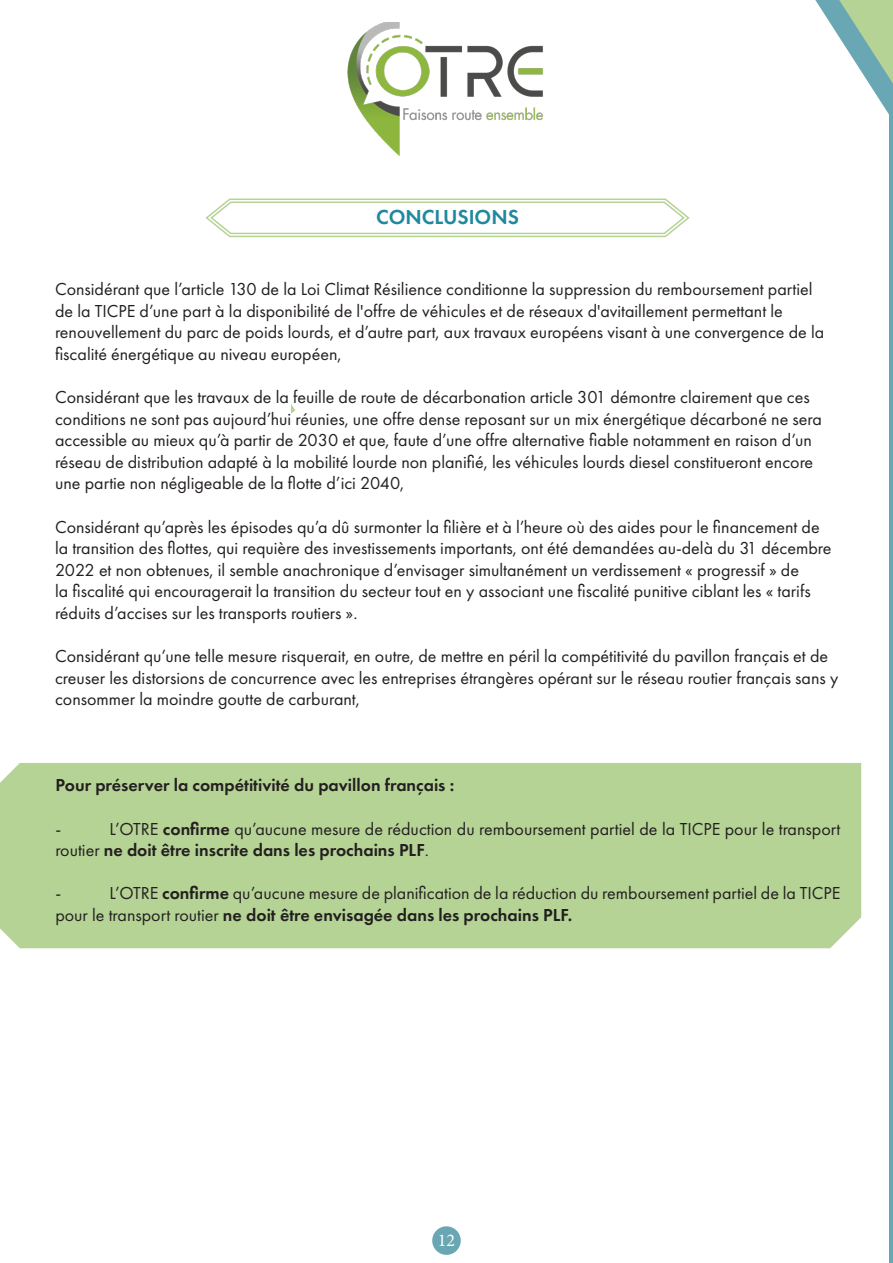
<style>
.page{position:relative;width:893px;height:1263px;background:#fff}
.page>*{position:absolute;margin:0;border:0;box-sizing:border-box;transform-origin:0 0}
.t1{font:600 21px "Futura PT";color:#21899e}
.t2{font:18px/21.6px "Futura PT";color:#231f20}
.t3{font:600 18px "Futura PT";color:#231f20}
.t4{font:18px "Minion Pro";color:#fff}
.s1{font-weight:600}
</style>
<div class="page">
<svg style="left:205px;top:198px;width:485px;height:40px"></svg>
<svg style="left:815px;top:0;width:78px;height:1263px"></svg>
<div style="left:0;top:759px;width:863px;height:191px;background:#b5d395"></div>
<div style="left:432px;top:1226px;width:29px;height:29px;background:#6aa7b5;border-radius:50%"></div>
<img style="left:347px;top:22px;width:196px;height:134px">
<p class="t1" style="left:376px;top:204px;width:144px">CONCLUSIONS</p>
<p class="t2" style="left:55px;top:278px;width:771px">Considérant que l’article 130 de la Loi Climat Résilience conditionne la suppression du remboursement partiel de la TICPE d’une part à la disponibilité de l'offre de véhicules et de réseaux d'avitaillement permettant le renouvellement du parc de poids lourds, et d’autre part, aux travaux européens visant à une convergence de la fiscalité énergétique au niveau européen,</p>
<p class="t2" style="left:55px;top:386px;width:768px">Considérant que les travaux de la feuille de route de décarbonation article 301 démontre clairement que ces conditions ne sont pas aujourd’hui réunies, une offre dense reposant sur un mix énergétique décarboné ne sera accessible au mieux qu’à partir de 2030 et que, faute d’une offre alternative fiable notamment en raison d’un réseau de distribution adapté à la mobilité lourde non planifié, les véhicules lourds diesel constitueront encore une partie non négligeable de la flotte d’ici 2040,</p>
<p class="t2" style="left:55px;top:516px;width:778px">Considérant qu’après les épisodes qu’a dû surmonter la filière et à l’heure où des aides pour le financement de la transition des flottes, qui requière des investissements importants, ont été demandées au-delà du 31 décembre 2022 et non obtenues, il semble anachronique d’envisager simultanément un verdissement « progressif » de<br>la fiscalité qui encouragerait la transition du secteur tout en y associant une fiscalité punitive ciblant les « tarifs réduits d’accises sur les transports routiers ».</p>
<p class="t2" style="left:55px;top:645px;width:785px">Considérant qu’une telle mesure risquerait, en outre, de mettre en péril la compétitivité du pavillon français et de creuser les distorsions de concurrence avec les entreprises étrangères opérant sur le réseau routier français sans y consommer la moindre goutte de carburant,</p>
<p class="t3" style="left:55px;top:774px;width:400px">Pour préserver la compétitivité du pavillon français :</p>
<p class="t2" style="left:55px;top:818px;width:7px">-</p>
<p class="t2" style="left:55px;top:818px;width:786px;text-indent:54px">L’OTRE <span class="s1">confirme</span> qu’aucune mesure de réduction du remboursement partiel de la TICPE pour le transport routier <span class="s1">ne doit être inscrite dans les prochains PLF</span>.</p>
<p class="t2" style="left:55px;top:882px;width:7px">-</p>
<p class="t2" style="left:55px;top:882px;width:786px;text-indent:54px">L’OTRE <span class="s1">confirme</span> qu’aucune mesure de planification de la réduction du remboursement partiel de la TICPE pour le transport routier <span class="s1">ne doit être envisagée dans les prochains PLF.</span></p>
<p class="t4" style="left:438px;top:1228px;width:19px">12</p>
</div>
